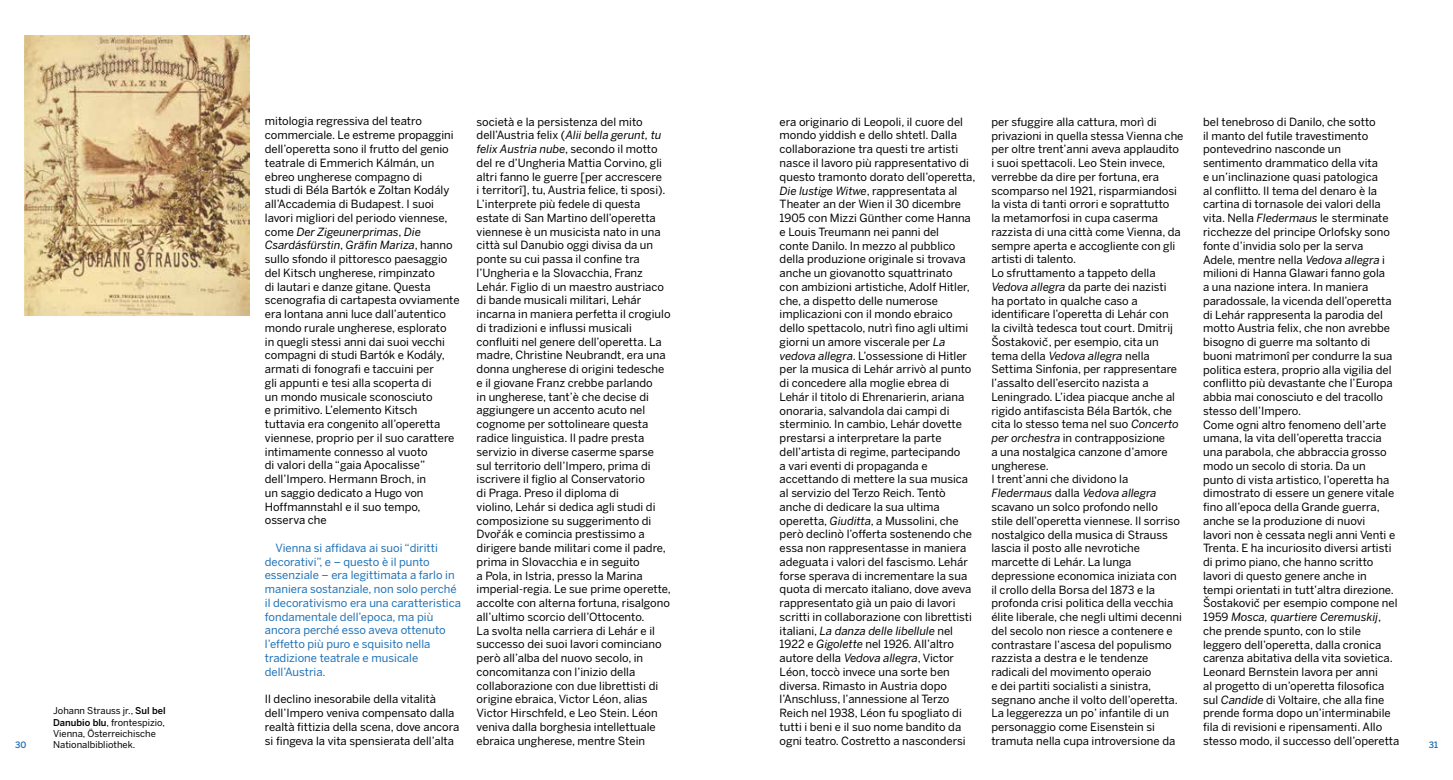
<style>
.page{position:relative;width:1453px;height:780px;background:#fff}
.page>*{position:absolute;margin:0;border:0;box-sizing:border-box;transform-origin:0 0}
.t1{font:11.25px/13.8px "Benton Sans";color:#000}
.t2{font:11.25px/13.8px "Benton Sans";color:#1f71b6}
.t3{font:9.38px/11.2px "Benton Sans";color:#000}
.t4{font:500 8.75px "Benton Sans";color:#1f71b6}
.s1{font-style:italic}
.s2{font-weight:500}
</style>
<div class="page">
<img style="left:25px;top:35px;width:225px;height:280px">
<p class="t1" style="left:265px;top:114px;width:196px">mitologia regressiva del teatro commerciale. Le estreme propaggini dell’operetta sono il frutto del genio teatrale di Emmerich Kálmán, un ebreo ungherese compagno di<br>studi di Béla Bartók e Zoltan Kodály all’Accademia di Budapest. I suoi lavori migliori del periodo viennese, come <span class="s1">Der Zigeunerprimas</span>, <span class="s1">Die Csardásfürstin</span>, <span class="s1">Gräfin Mariza</span>, hanno sullo sfondo il pittoresco paesaggio del Kitsch ungherese, rimpinzato<br>di lautari e danze gitane. Questa scenografia di cartapesta ovviamente era lontana anni luce dall’autentico mondo rurale ungherese, esplorato<br>in quegli stessi anni dai suoi vecchi compagni di studi Bartók e Kodály, armati di fonografi e taccuini per<br>gli appunti e tesi alla scoperta di<br>un mondo musicale sconosciuto<br>e primitivo. L’elemento Kitsch tuttavia era congenito all’operetta viennese, proprio per il suo carattere intimamente connesso al vuoto<br>di valori della “gaia Apocalisse” dell’Impero. Hermann Broch, in<br>un saggio dedicato a Hugo von Hoffmannstahl e il suo tempo, osserva che</p>
<p class="t2" style="left:265px;top:540px;width:198px;text-indent:11px">Vienna si affidava ai suoi “diritti decorativi”, e – questo è il punto essenziale – era legittimata a farlo in maniera sostanziale, non solo perché il decorativismo era una caratteristica fondamentale dell’epoca, ma più ancora perché esso aveva ottenuto l’effetto più puro e squisito nella tradizione teatrale e musicale dell’Austria.</p>
<p class="t1" style="left:265px;top:692px;width:196px">Il declino inesorabile della vitalità dell’Impero veniva compensato dalla realtà fittizia della scena, dove ancora si fingeva la vita spensierata dell’alta</p>
<p class="t1" style="left:477px;top:114px;width:196px">società e la persistenza del mito dell’Austria felix (<span class="s1">Alii bella gerunt, tu felix Austria nube</span>, secondo il motto del re d’Ungheria Mattia Corvino, gli altri fanno le guerre [per accrescere<br>i territorî], tu, Austria felice, ti sposi).<br>L’interprete più fedele di questa estate di San Martino dell’operetta viennese è un musicista nato in una città sul Danubio oggi divisa da un ponte su cui passa il confine tra l’Ungheria e la Slovacchia, Franz Lehár. Figlio di un maestro austriaco di bande musicali militari, Lehár incarna in maniera perfetta il crogiulo di tradizioni e influssi musicali confluiti nel genere dell’operetta. La madre, Christine Neubrandt, era una donna ungherese di origini tedesche e il giovane Franz crebbe parlando<br>in ungherese, tant’è che decise di aggiungere un accento acuto nel cognome per sottolineare questa radice linguistica. Il padre presta servizio in diverse caserme sparse sul territorio dell’Impero, prima di iscrivere il figlio al Conservatorio<br>di Praga. Preso il diploma di<br>violino, Lehár si dedica agli studi di composizione su suggerimento di Dvorˇák e comincia prestissimo a dirigere bande militari come il padre, prima in Slovacchia e in seguito<br>a Pola, in Istria, presso la Marina imperial-regia. Le sue prime operette, accolte con alterna fortuna, risalgono all’ultimo scorcio dell’Ottocento.<br>La svolta nella carriera di Lehár e il successo dei suoi lavori cominciano però all’alba del nuovo secolo, in concomitanza con l’inizio della collaborazione con due librettisti di origine ebraica, Victor Léon, alias Victor Hirschfeld, e Leo Stein. Léon veniva dalla borghesia intellettuale ebraica ungherese, mentre Stein</p>
<p class="t1" style="left:780px;top:115px;width:197px">era originario di Leopoli, il cuore del mondo yiddish e dello shtetl. Dalla collaborazione tra questi tre artisti nasce il lavoro più rappresentativo di questo tramonto dorato dell’operetta, <span class="s1">Die lustige Witwe</span>, rappresentata al Theater an der Wien il 30 dicembre 1905 con Mizzi Günther come Hanna e Louis Treumann nei panni del<br>conte Danilo. In mezzo al pubblico della produzione originale si trovava anche un giovanotto squattrinato<br>con ambizioni artistiche, Adolf Hitler, che, a dispetto delle numerose implicazioni con il mondo ebraico dello spettacolo, nutrì fino agli ultimi giorni un amore viscerale per <span class="s1">La vedova allegra</span>. L’ossessione di Hitler per la musica di Lehár arrivò al punto di concedere alla moglie ebrea di Lehár il titolo di Ehrenarierin, ariana onoraria, salvandola dai campi di sterminio. In cambio, Lehár dovette prestarsi a interpretare la parte dell’artista di regime, partecipando<br>a vari eventi di propaganda e accettando di mettere la sua musica al servizio del Terzo Reich. Tentò anche di dedicare la sua ultima operetta, <span class="s1">Giuditta</span>, a Mussolini, che però declinò l’offerta sostenendo che essa non rappresentasse in maniera adeguata i valori del fascismo. Lehár forse sperava di incrementare la sua quota di mercato italiano, dove aveva rappresentato già un paio di lavori scritti in collaborazione con librettisti italiani, <span class="s1">La danza delle libellule</span> nel 1922 e <span class="s1">Gigolette</span> nel 1926. All’altro autore della <span class="s1">Vedova allegra</span>, Victor Léon, toccò invece una sorte ben diversa. Rimasto in Austria dopo l’Anschluss, l’annessione al Terzo Reich nel 1938, Léon fu spogliato di tutti i beni e il suo nome bandito da ogni teatro. Costretto a nascondersi</p>
<p class="t1" style="left:991px;top:115px;width:194px">per sfuggire alla cattura, morì di privazioni in quella stessa Vienna che per oltre trent’anni aveva applaudito i suoi spettacoli. Leo Stein invece, verrebbe da dire per fortuna, era scomparso nel 1921, risparmiandosi la vista di tanti orrori e soprattutto<br>la metamorfosi in cupa caserma razzista di una città come Vienna, da sempre aperta e accogliente con gli artisti di talento.<br>Lo sfruttamento a tappeto della <span class="s1">Vedova allegra</span> da parte dei nazisti<br>ha portato in qualche caso a identificare l’operetta di Lehár con<br>la civiltà tedesca tout court. Dmitrij Šostakovicˇ, per esempio, cita un tema della <span class="s1">Vedova allegra</span> nella Settima Sinfonia, per rappresentare l’assalto dell’esercito nazista a Leningrado. L’idea piacque anche al rigido antifascista Béla Bartók, che cita lo stesso tema nel suo <span class="s1">Concerto per orchestra</span> in contrapposizione<br>a una nostalgica canzone d’amore ungherese.<br>I trent’anni che dividono la <span class="s1">Fledermaus</span> dalla <span class="s1">Vedova allegra </span>scavano un solco profondo nello<br>stile dell’operetta viennese. Il sorriso nostalgico della musica di Strauss lascia il posto alle nevrotiche marcette di Lehár. La lunga depressione economica iniziata con il crollo della Borsa del 1873 e la profonda crisi politica della vecchia élite liberale, che negli ultimi decenni del secolo non riesce a contenere e contrastare l’ascesa del populismo razzista a destra e le tendenze radicali del movimento operaio<br>e dei partiti socialisti a sinistra, segnano anche il volto dell’operetta.<br>La leggerezza un po’ infantile di un personaggio come Eisenstein si tramuta nella cupa introversione da</p>
<p class="t1" style="left:1203px;top:115px;width:198px">bel tenebroso di Danilo, che sotto<br>il manto del futile travestimento pontevedrino nasconde un sentimento drammatico della vita<br>e un’inclinazione quasi patologica<br>al conflitto. Il tema del denaro è la cartina di tornasole dei valori della vita. Nella <span class="s1">Fledermaus</span> le sterminate ricchezze del principe Orlofsky sono fonte d’invidia solo per la serva<br>Adele, mentre nella <span class="s1">Vedova allegra</span> i milioni di Hanna Glawari fanno gola<br>a una nazione intera. In maniera paradossale, la vicenda dell’operetta di Lehár rappresenta la parodia del motto Austria felix, che non avrebbe bisogno di guerre ma soltanto di buoni matrimonî per condurre la sua politica estera, proprio alla vigilia del conflitto più devastante che l’Europa abbia mai conosciuto e del tracollo stesso dell’Impero.<br>Come ogni altro fenomeno dell’arte umana, la vita dell’operetta traccia una parabola, che abbraccia grosso modo un secolo di storia. Da un<br>punto di vista artistico, l’operetta ha dimostrato di essere un genere vitale fino all’epoca della Grande guerra, anche se la produzione di nuovi<br>lavori non è cessata negli anni Venti e Trenta. E ha incuriosito diversi artisti di primo piano, che hanno scritto lavori di questo genere anche in tempi orientati in tutt’altra direzione.<br>Šostakovicˇ per esempio compone nel 1959 <span class="s1">Mosca, quartiere Ceremuskij</span>, che prende spunto, con lo stile leggero dell’operetta, dalla cronica carenza abitativa della vita sovietica.<br>Leonard Bernstein lavora per anni<br>al progetto di un’operetta filosofica sul <span class="s1">Candide</span> di Voltaire, che alla fine prende forma dopo un’interminabile fila di revisioni e ripensamenti. Allo stesso modo, il successo dell’operetta</p>
<p class="t3" style="left:53px;top:705px;width:114px">Johann Strauss jr., <span class="s2">Sul bel<br>Danubio blu</span>, frontespizio,<br>Vienna, Österreichische<br>Nationalbibliothek.</p>
<p class="t4" style="left:15px;top:739px;width:13px">30</p>
<p class="t4" style="left:1428px;top:739px;width:11px">31</p>
</div>
